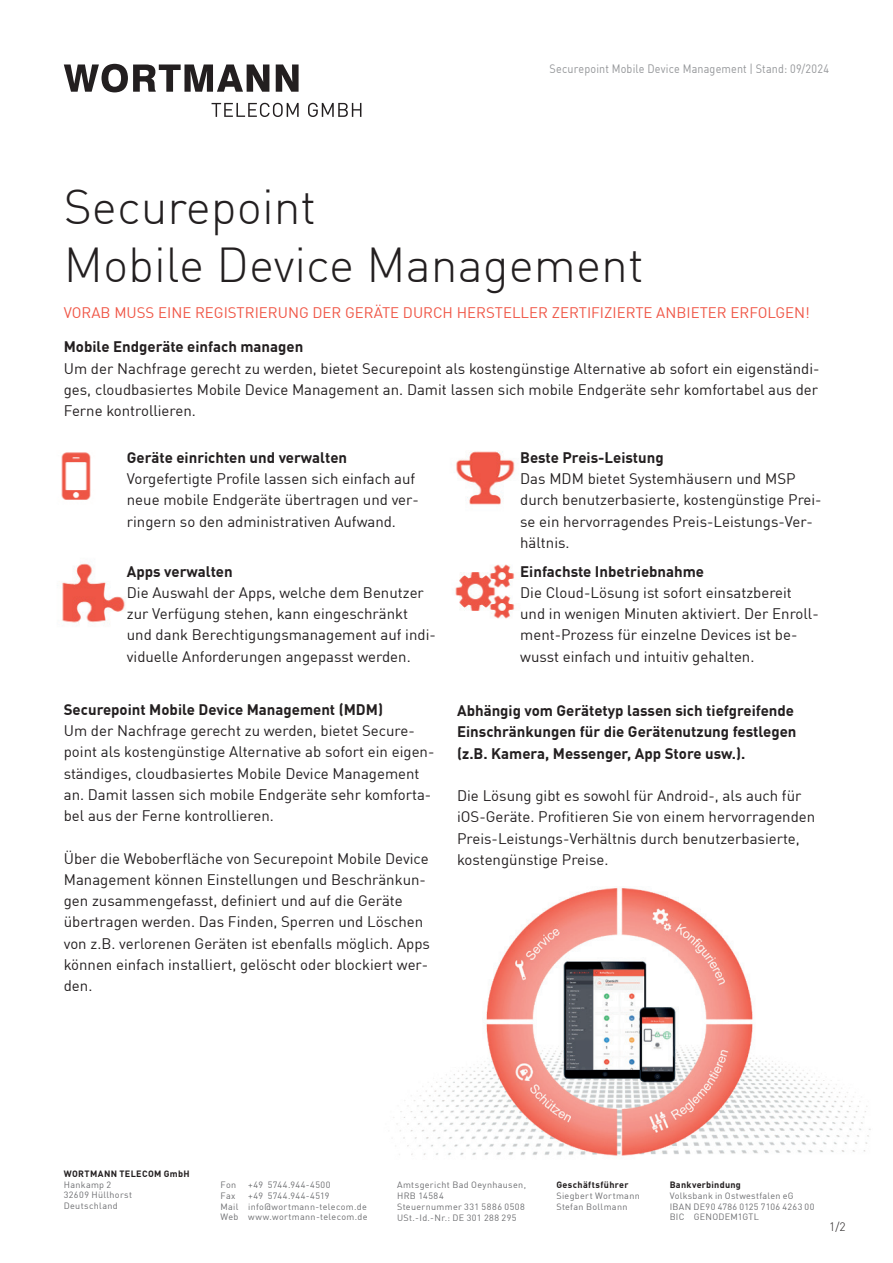
<style>
.page{position:relative;width:893px;height:1263px;background:#fff}
.page>*{position:absolute;margin:0;border:0;box-sizing:border-box;transform-origin:0 0}
.t1{font:300 48px/57.6px "DIN Offc Pro";color:#231f20}
.t2{font:15px/21.3px "DIN Offc Pro";color:#231f20}
.t3{font:700 15px/21.3px "DIN Offc Pro";color:#231f20}
.t4{font:15px "DIN Offc Pro";color:#f05646}
.t5{font:12px "DIN Offc Pro";letter-spacing:.015em;color:#939598;scale:.9 1}
.t6{font:300 12px "DIN Offc Pro";color:#231f20}
.t7{font:9px/10.8px "DIN Offc Pro";letter-spacing:.035em;color:#6c6d70}
.t8{font:700 9px "DIN Offc Pro";letter-spacing:.04em;color:#231f20}
.t9{font:9px "DIN Offc Pro";letter-spacing:.055em;color:#6c6d70}
</style>
<div class="page">
<svg style="left:212px;top:103px;width:87px;height:14px"></svg>
<svg style="left:308px;top:103px;width:53px;height:14px"></svg>
<svg style="left:276px;top:64px;width:23px;height:28px"></svg>
<svg style="left:64px;top:64px;width:205px;height:28px"></svg>
<img style="left:393px;top:888px;width:478px;height:268px">
<img style="left:62px;top:563px;width:63px;height:60px">
<img style="left:456px;top:450px;width:59px;height:55px">
<img style="left:455px;top:564px;width:60px;height:55px">
<img style="left:61px;top:452px;width:30px;height:48px">
<p class="t5" style="left:549px;top:59px;width:312px">Securepoint Mobile Device Management | Stand: 09/2024</p>
<h1 class="t1" style="left:64px;top:174px;width:581px">Securepoint<br>Mobile Device Management</h1>
<p class="t4" style="left:64px;top:300px;width:748px">VORAB MUSS EINE REGISTRIERUNG DER GERÄTE DURCH HERSTELLER ZERTIFIZIERTE ANBIETER ERFOLGEN!</p>
<p class="t3" style="left:64px;top:334px;width:241px">Mobile Endgeräte einfach managen</p>
<p class="t2" style="left:64px;top:356px;width:757px;text-align:justify">Um der Nachfrage gerecht zu werden, bietet Securepoint als kostengünstige Alternative ab sofort ein eigenständi&shy;ges, cloudbasiertes Mobile Device Management an. Damit lassen sich mobile Endgeräte sehr komfortabel aus der Ferne kontrollieren.</p>
<p class="t3" style="left:127px;top:445px;width:222px">Geräte einrichten und verwalten</p>
<p class="t2" style="left:127px;top:466px;width:293px">Vorgefertigte Profile lassen sich einfach auf neue mobile Endgeräte übertragen und ver&shy;ringern so den administrativen Aufwand.</p>
<p class="t3" style="left:520px;top:445px;width:145px">Beste Preis-Leistung</p>
<p class="t2" style="left:520px;top:466px;width:303px">Das MDM bietet Systemhäusern und MSP durch benutzerbasierte, kostengünstige Prei&shy;se ein hervorragendes Preis-Leistungs-Ver&shy;hältnis.</p>
<p class="t3" style="left:520px;top:558px;width:185px">Einfachste Inbetriebnahme</p>
<p class="t2" style="left:520px;top:580px;width:300px">Die Cloud-Lösung ist sofort einsatzbereit und in wenigen Minuten aktiviert. Der Enroll&shy;ment-Prozess für einzelne Devices ist be&shy;wusst einfach und intuitiv gehalten.</p>
<p class="t3" style="left:127px;top:558px;width:107px">Apps verwalten</p>
<p class="t2" style="left:127px;top:580px;width:310px">Die Auswahl der Apps, welche dem Benutzer zur Verfügung stehen, kann eingeschränkt und dank Berechtigungsmanagement auf indi&shy;viduelle Anforderungen angepasst werden.</p>
<p class="t3" style="left:64px;top:697px;width:321px">Securepoint Mobile Device Management (MDM)</p>
<p class="t2" style="left:64px;top:718px;width:372px">Um der Nachfrage gerecht zu werden, bietet Secure&shy;point als kostengünstige Alternative ab sofort ein eigen&shy;ständiges, cloudbasiertes Mobile Device Management an. Damit lassen sich mobile Endgeräte sehr komforta&shy;bel aus der Ferne kontrollieren.</p>
<p class="t2" style="left:64px;top:846px;width:368px">Über die Weboberfläche von Securepoint Mobile Device Management können Einstellungen und Beschränkun&shy;gen zusammengefasst, definiert und auf die Geräte übertragen werden. Das Finden, Sperren und Löschen von z.B. verlorenen Geräten ist ebenfalls möglich. Apps können einfach installiert, gelöscht oder blockiert wer&shy;den.</p>
<p class="t3" style="left:457px;top:698px;width:341px">Abhängig vom Gerätetyp lassen sich tiefgreifende<br>Einschränkungen für die Gerätenutzung festlegen (z.B. Kamera, Messenger, App Store usw.).</p>
<p class="t2" style="left:457px;top:784px;width:360px">Die Lösung gibt es sowohl für Android-, als auch für iOS-Geräte. Profitieren Sie von einem hervorragenden Preis-Leistungs-Verhältnis durch benutzerbasierte, kostengünstige Preise.</p>
<p class="t8" style="left:64px;top:1166px;width:127px">WORTMANN TELECOM GmbH</p>
<p class="t7" style="left:64px;top:1178px;width:70px">Hankamp 2<br>32609 Hüllhorst<br>Deutschland</p>
<p class="t7" style="left:221px;top:1178px;width:17px">Fon</p>
<p class="t9" style="left:248px;top:1178px;width:84px">+49 5744.944-4500</p>
<p class="t7" style="left:221px;top:1189px;width:148px;text-indent:28px">+49 5744.944-4519<br>Mail info@wortmann-telecom.de<br>Web www.wortmann-telecom.de</p>
<p class="t7" style="left:221px;top:1189px;width:16px">Fax</p>
<p class="t7" style="left:397px;top:1179px;width:130px">Amtsgericht Bad Oeynhausen,<br>HRB 14584<br>Steuernummer 331 5886 0508<br>USt.-Id.-Nr.: DE 301 288 295</p>
<p class="t8" style="left:556px;top:1177px;width:74px">Geschäftsführer</p>
<p class="t7" style="left:556px;top:1189px;width:85px">Siegbert Wortmann<br>Stefan Bollmann</p>
<p class="t8" style="left:670px;top:1177px;width:73px">Bankverbindung</p>
<p class="t7" style="left:670px;top:1189px;width:146px">Volksbank in Ostwestfalen eG<br>IBAN DE90 4786 0125 7106 4263 00<br>BIC GENODEM1GTL</p>
<p class="t6" style="left:829px;top:1217px;width:18px">1/2</p>
</div>
